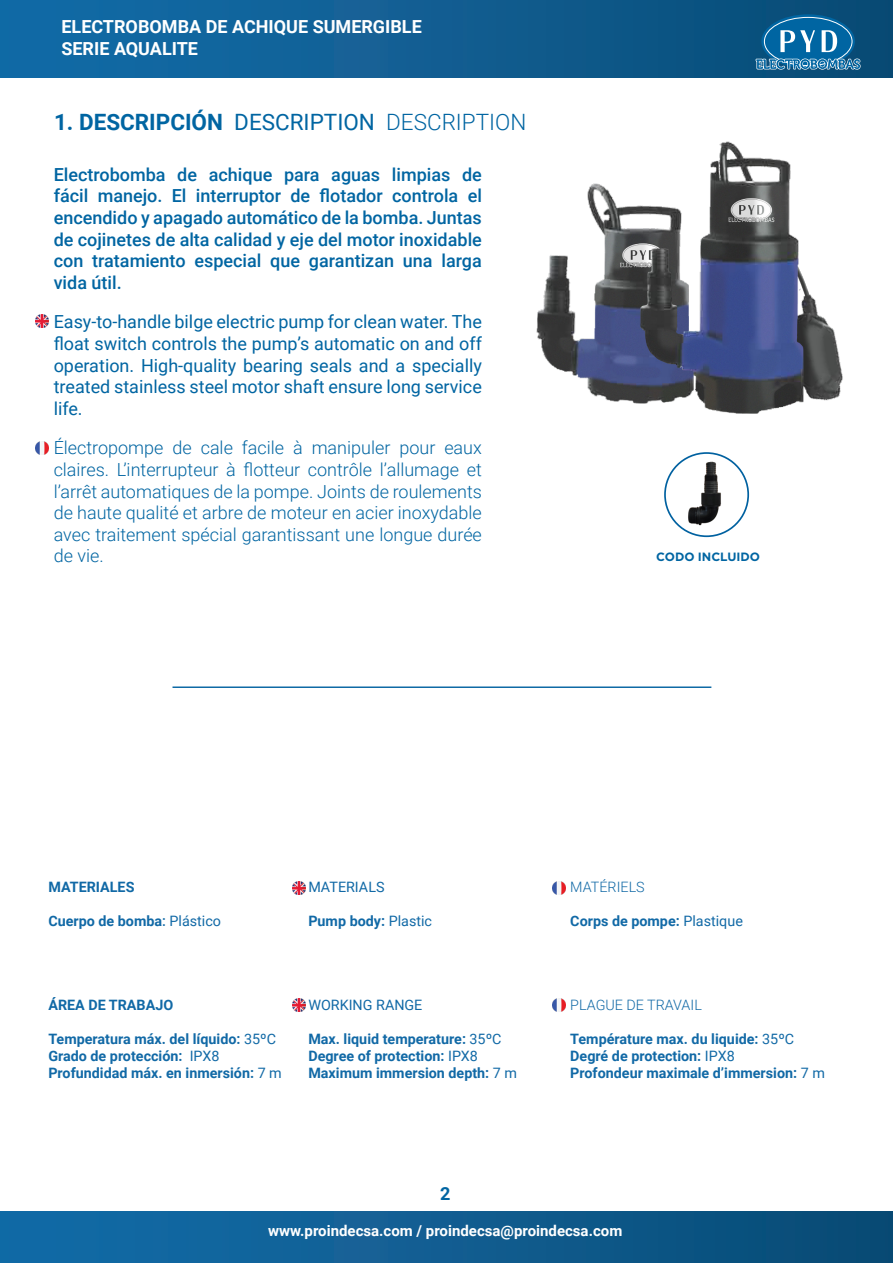
<style>
.page{position:relative;width:893px;height:1263px;background:#fff}
.page>*{position:absolute;margin:0;border:0;box-sizing:border-box;transform-origin:0 0}
.t1{font:700 22.5px "Roboto";color:#0065a2}
.t2{font:300 18px/21.6px "Roboto";color:#0065a2;text-align:justify}
.t3{font:500 18px/21.6px "Roboto";color:#0065a2;text-align:justify}
.t4{font:18px/21.6px "Roboto";color:#0065a2;text-align:justify}
.t5{font:700 18px/21.6px "Roboto";color:#fff}
.t6{font:700 18px "Roboto";color:#0065a2}
.t7{font:700 15px "Roboto";color:#fff}
.t8{font:700 14.4px "Roboto";color:#1169a6}
.t9{font:300 14.4px "Roboto";color:#1169a6}
.t10{font:14.4px "Roboto";color:#1169a6}
.t11{font:700 12px "Gotham";color:#0065a2}
.s1{font-weight:400}
.s2{font-weight:300}
.s3{font-weight:500}
</style>
<div class="page">
<div style="left:0;top:0;width:893px;height:77px;background:linear-gradient(to right,#146daa,#0a4b75)"></div>
<div style="left:0;top:1211px;width:893px;height:52px;background:linear-gradient(to right,#146daa,#0a4b75)"></div>
<svg style="left:761px;top:14px;width:94px;height:54px"></svg>
<svg style="left:755px;top:28px;width:106px;height:50px;background:#2e77a4"></svg>
<svg style="left:35px;top:441px;width:13px;height:13px"></svg>
<svg style="left:35px;top:315px;width:13px;height:13px"></svg>
<hr style="left:172px;top:686px;width:539px;height:2px;background:#0f6aa5">
<img style="left:552px;top:881px;width:14px;height:13px">
<img style="left:552px;top:999px;width:14px;height:13px">
<svg style="left:292px;top:881px;width:13px;height:13px"></svg>
<svg style="left:292px;top:999px;width:13px;height:13px"></svg>
<img style="left:536px;top:141px;width:307px;height:273px">
<img style="left:670px;top:452px;width:73px;height:83px">
<div style="left:664px;top:452px;width:85px;height:85px;border:2px solid #0061a0;border-radius:50%"></div>
<p class="t5" style="left:61px;top:16px;width:362px">ELECTROBOMBA DE ACHIQUE SUMERGIBLE<br>SERIE AQUALITE</p>
<p class="t1" style="left:54px;top:106px;width:474px">1. DESCRIPCIÓN <span class="s1">DESCRIPTION</span> <span class="s2">DESCRIPTION</span></p>
<p class="t3" style="left:54px;top:163px;width:430px">Electrobomba de achique para aguas limpias de fácil manejo. El interruptor de flotador controla el encendido y apagado automático de la bomba. Juntas de cojinetes de alta calidad y eje del motor inoxidable con tratamiento especial que garantizan una larga vida útil.</p>
<p class="t4" style="left:54px;top:310px;width:430px">Easy-to-handle bilge electric pump for clean water. The float switch controls the pump’s automatic on and off operation. High-quality bearing seals and a specially treated stainless steel motor shaft ensure long service life.</p>
<p class="t2" style="left:54px;top:436px;width:430px">Électropompe de cale facile à manipuler pour eaux claires. L’interrupteur à flotteur contrôle l’allumage et l’arrêt automatiques de la pompe. Joints de roulements de haute qualité et arbre de moteur en acier inoxydable avec traitement spécial garantissant une longue durée de vie.</p>
<p class="t11" style="left:656px;top:550px;width:105px">CODO INCLUIDO</p>
<p class="t8" style="left:48px;top:877px;width:88px">MATERIALES</p>
<p class="t8" style="left:48px;top:911px;width:174px">Cuerpo de bomba<span class="s3">:</span> <span class="s1">Plástico</span></p>
<p class="t8" style="left:48px;top:994px;width:126px">ÁREA DE TRABAJO</p>
<p class="t8" style="left:48px;top:1029px;width:229px">Temperatura máx. del líquido: <span class="s1">35ºC</span></p>
<p class="t8" style="left:48px;top:1046px;width:173px">Grado de protección: <span class="s1">IPX8</span></p>
<p class="t8" style="left:48px;top:1063px;width:235px">Profundidad máx. en inmersión: <span class="s1">7 m</span></p>
<p class="t10" style="left:308px;top:877px;width:78px">MATERIALS</p>
<p class="t8" style="left:308px;top:911px;width:125px">Pump body: <span class="s1">Plastic</span></p>
<p class="t10" style="left:308px;top:994px;width:116px">WORKING RANGE</p>
<p class="t8" style="left:308px;top:1029px;width:195px">Max. liquid temperature: <span class="s1">35ºC</span></p>
<p class="t8" style="left:308px;top:1046px;width:171px">Degree of protection: <span class="s1">IPX8</span></p>
<p class="t8" style="left:308px;top:1063px;width:210px">Maximum immersion depth: <span class="s1">7 m</span></p>
<p class="t6" style="left:440px;top:1181px;width:12px">2</p>
<p class="t9" style="left:570px;top:877px;width:76px">MATÉRIELS</p>
<p class="t8" style="left:570px;top:911px;width:174px">Corps de pompe: <span class="s1">Plastique</span></p>
<p class="t9" style="left:570px;top:994px;width:133px">PLAGUE DE TRAVAIL</p>
<p class="t8" style="left:570px;top:1029px;width:225px">Température max. du liquide: <span class="s1">35ºC</span></p>
<p class="t8" style="left:570px;top:1046px;width:166px">Degré de protection: <span class="s1">IPX8</span></p>
<p class="t8" style="left:570px;top:1063px;width:256px">Profondeur maximale d’immersion: <span class="s1">7 m</span></p>
<p class="t7" style="left:268px;top:1220px;width:356px">www.proindecsa.com / proindecsa@proindecsa.com</p>
</div>
